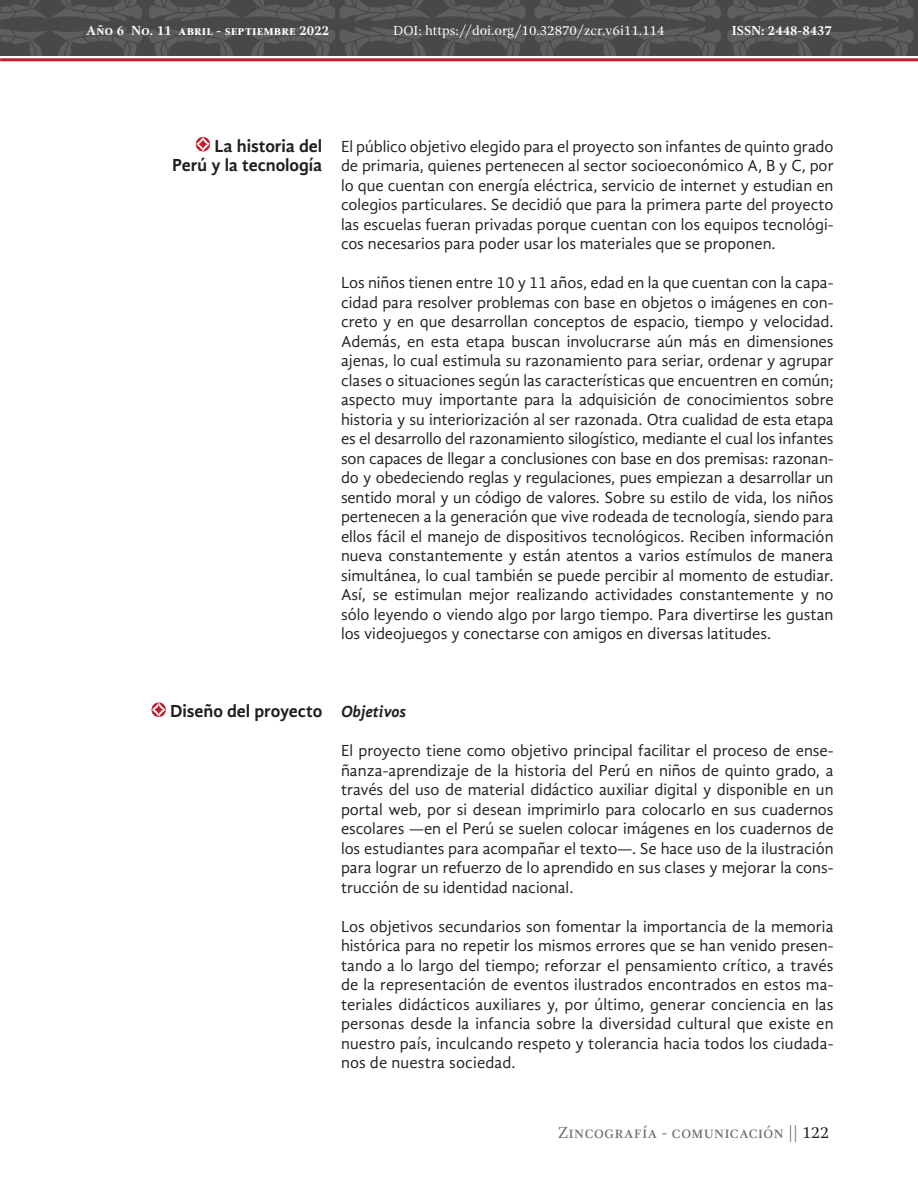
<style>
.page{position:relative;width:918px;height:1188px;background:#fff}
.page>*{position:absolute;margin:0;border:0;box-sizing:border-box;transform-origin:0 0}
.ENCABEZADO_2{font:700 18px/19.5px "Gandhi Sans";letter-spacing:-.005em;color:#231f20;text-align:right}
.CUERPO{font:16.5px/19.5px "Gandhi Sans";color:#231f20;text-align:justify}
.t1{font:16.5px "Gandhi Serif";color:#6c6d70}
.CUERPO-2{font:italic 700 16.5px "Gandhi Sans";color:#231f20}
.t2{font:700 13.5px "Gandhi Serif";color:#fff}
.t3{font:13.5px "Gandhi Serif";color:#fff}
.s1{color:#231f20}
</style>
<div class="page">
<hr style="left:0;top:58px;width:918px;height:3px;background:#be1d2c">
<svg style="left:0;top:0;width:527px;height:56px;background:#4e5052"></svg>
<svg style="left:533px;top:0;width:382px;height:56px;background:#4e5052"></svg>
<svg style="left:196px;top:137px;width:14px;height:14px"></svg>
<svg style="left:151px;top:702px;width:15px;height:15px"></svg>
<p class="t2" style="left:86px;top:23px;width:244px">Año 6 No. 11 abril - septiembre 2022</p>
<p class="t3" style="left:393px;top:23px;width:273px">DOI: https://doi.org/10.32870/zcr.v6i11.114</p>
<p class="t2" style="left:732px;top:23px;width:102px">ISSN: 2448-8437</p>
<p class="ENCABEZADO_2" style="left:172px;top:136px;width:152px">La historia del<br>Perú y la tecnología</p>
<p class="CUERPO" style="left:341px;top:136px;width:494px">El público objetivo elegido para el proyecto son infantes de quinto grado de primaria, quienes pertenecen al sector socioeconómico A, B y C, por lo que cuentan con energía eléctrica, servicio de internet y estudian en colegios particulares. Se decidió que para la primera parte del proyecto las escuelas fueran privadas porque cuentan con los equipos tecnológi&shy;cos necesarios para poder usar los materiales que se proponen.</p>
<p class="CUERPO" style="left:341px;top:273px;width:494px">Los niños tienen entre 10 y 11 años, edad en la que cuentan con la capa&shy;cidad para resolver problemas con base en objetos o imágenes en con&shy;creto y en que desarrollan conceptos de espacio, tiempo y velocidad.<br>Además, en esta etapa buscan involucrarse aún más en dimensiones ajenas, lo cual estimula su razonamiento para seriar, ordenar y agrupar clases o situaciones según las características que encuentren en común; aspecto muy importante para la adquisición de conocimientos sobre historia y su interiorización al ser razonada. Otra cualidad de esta etapa es el desarrollo del razonamiento silogístico, mediante el cual los infantes son capaces de llegar a conclusiones con base en dos premisas: razonan&shy;do y obedeciendo reglas y regulaciones, pues empiezan a desarrollar un sentido moral y un código de valores. Sobre su estilo de vida, los niños pertenecen a la generación que vive rodeada de tecnología, siendo para ellos fácil el manejo de dispositivos tecnológicos. Reciben información nueva constantemente y están atentos a varios estímulos de manera simultánea, lo cual también se puede percibir al momento de estudiar.<br>Así, se estimulan mejor realizando actividades constantemente y no sólo leyendo o viendo algo por largo tiempo. Para divertirse les gustan los videojuegos y conectarse con amigos en diversas latitudes.</p>
<p class="ENCABEZADO_2" style="left:170px;top:701px;width:154px">Diseño del proyecto</p>
<p class="CUERPO-2" style="left:341px;top:702px;width:67px">Objetivos</p>
<p class="CUERPO" style="left:341px;top:741px;width:494px">El proyecto tiene como objetivo principal facilitar el proceso de ense&shy;ñanza-aprendizaje de la historia del Perú en niños de quinto grado, a través del uso de material didáctico auxiliar digital y disponible en un portal web, por si desean imprimirlo para colocarlo en sus cuadernos escolares —en el Perú se suelen colocar imágenes en los cuadernos de los estudiantes para acompañar el texto—. Se hace uso de la ilustración para lograr un refuerzo de lo aprendido en sus clases y mejorar la cons&shy;trucción de su identidad nacional.</p>
<p class="CUERPO" style="left:341px;top:916px;width:494px">Los objetivos secundarios son fomentar la importancia de la memoria histórica para no repetir los mismos errores que se han venido presen&shy;tando a lo largo del tiempo; reforzar el pensamiento crítico, a través de la representación de eventos ilustrados encontrados en estos ma&shy;teriales didácticos auxiliares y, por último, generar conciencia en las personas desde la infancia sobre la diversidad cultural que existe en nuestro país, inculcando respeto y tolerancia hacia todos los ciudada&shy;nos de nuestra sociedad.</p>
<p class="t1" style="left:558px;top:1124px;width:273px">Zincografía - comunicación || <span class="s1">122</span></p>
</div>
